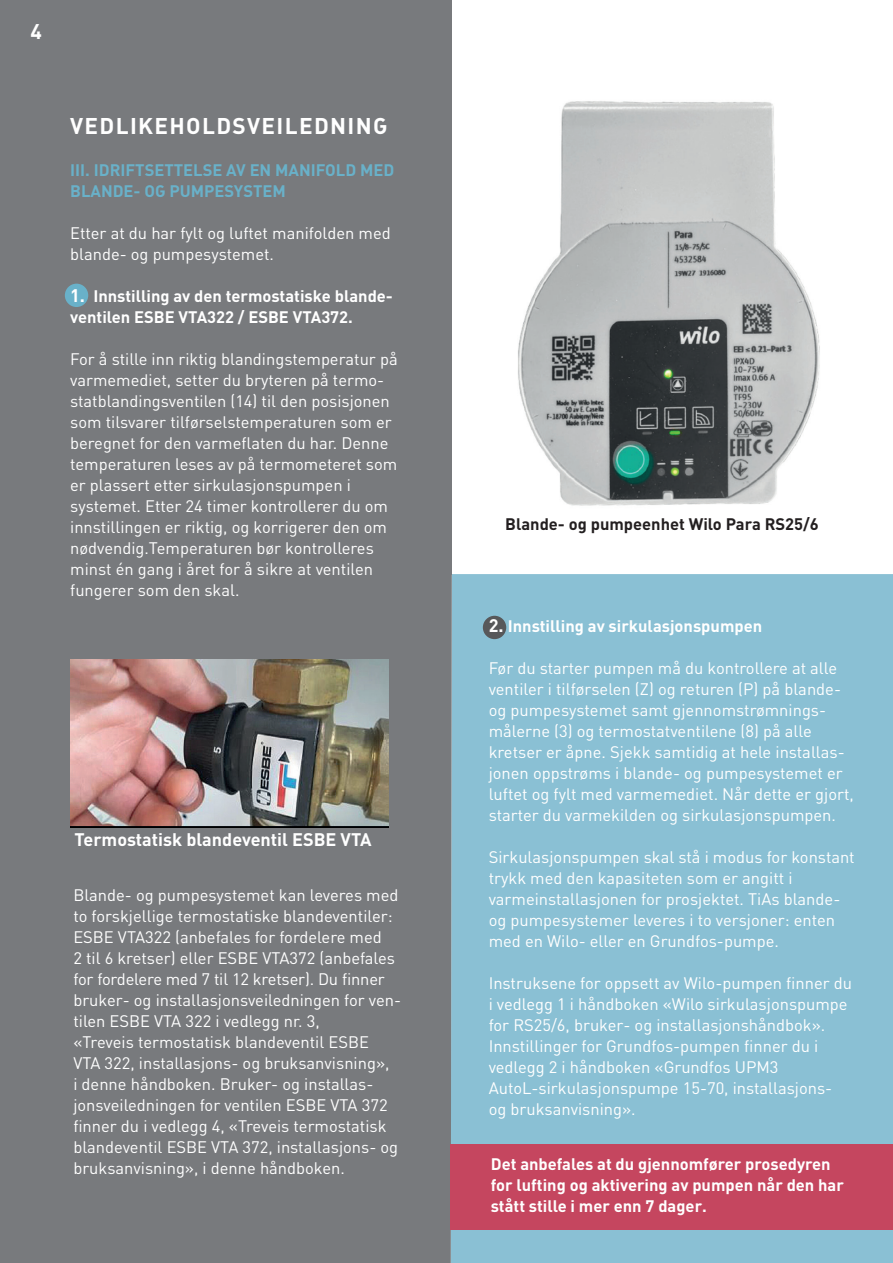
<style>
.page{position:relative;width:893px;height:1263px;background:#fff}
.page>*{position:absolute;margin:0;border:0;box-sizing:border-box;transform-origin:0 0}
.t1{font:700 22.5px "DIN";letter-spacing:.06em;color:#fff}
.t2{font:700 21px "DIN";color:#fff}
.t3{font:700 18px "DIN";color:#fff}
.t4{font:16.5px/21px "DIN";color:#fff}
.t5{font:700 16.5px/21px "DIN";color:#fff}
.t6{font:700 16.5px/21px "DIN";color:#69b1c9}
.t7{font:700 16.5px "DIN";color:#231f20}
.s1{font-size:18px}
</style>
<div class="page">
<div style="left:452px;top:574px;width:441px;height:689px;background:#8ac0d4"></div>
<div style="left:0;top:574px;width:452px;height:689px;background:#787a7d"></div>
<div style="left:0;top:0;width:452px;height:574px;background:#787a7d"></div>
<div style="left:65px;top:284px;width:23px;height:23px;background:#69b1c9;border-radius:50%"></div>
<div style="left:483px;top:616px;width:23px;height:23px;background:#57585a;border-radius:50%"></div>
<img style="left:518px;top:101px;width:302px;height:405px">
<img style="left:70px;top:659px;width:319px;height:168px">
<div style="left:451px;top:1144px;width:442px;height:86px;background:#c5465f"></div>
<p class="t2" style="left:30px;top:17px;width:13px">4</p>
<p class="t1" style="left:70px;top:111px;width:319px">VEDLIKEHOLDSVEILEDNING</p>
<p class="t6" style="left:70px;top:159px;width:326px">III. IDRIFTSETTELSE AV EN MANIFOLD MED<br>BLANDE- OG PUMPESYSTEM</p>
<p class="t4" style="left:70px;top:222px;width:322px">Etter at du har fylt og luftet manifolden med blande- og pumpesystemet.</p>
<p class="t5" style="left:70px;top:285px;width:324px"><span class="s1">1.</span> Innstilling av den termostatiske blande&shy;ventilen ESBE VTA322 / ESBE VTA372.</p>
<p class="t4" style="left:70px;top:348px;width:329px">For å stille inn riktig blandingstemperatur på varmemediet, setter du bryteren på termo&shy;statblandingsventilen (14) til den posisjonen som tilsvarer tilførselstemperaturen som er beregnet for den varmeflaten du har. Denne temperaturen leses av på termometeret som er plassert etter sirkulasjonspumpen i systemet. Etter 24 timer kontrollerer du om innstillingen er riktig, og korrigerer den om nødvendig.Temperaturen bør kontrolleres minst én gang i året for å sikre at ventilen fungerer som den skal.</p>
<p class="t3" style="left:74px;top:828px;width:299px">Termostatisk blandeventil ESBE VTA</p>
<p class="t4" style="left:73px;top:884px;width:329px">Blande- og pumpesystemet kan leveres med to forskjellige termostatiske blandeventiler:<br>ESBE VTA322 (anbefales for fordelere med<br>2 til 6 kretser) eller ESBE VTA372 (anbefales for fordelere med 7 til 12 kretser). Du finner bruker- og installasjonsveiledningen for ven&shy;tilen ESBE VTA 322 i vedlegg nr. 3,<br>«Treveis termostatisk blandeventil ESBE<br>VTA 322, installasjons- og bruksanvisning»,<br>i denne håndboken. Bruker- og installas&shy;jonsveiledningen for ventilen ESBE VTA 372 finner du i vedlegg 4, «Treveis termostatisk blandeventil ESBE VTA 372, installasjons- og bruksanvisning», i denne håndboken.</p>
<p class="t7" style="left:505px;top:513px;width:315px">Blande- og pumpeenhet Wilo Para RS25/6</p>
<p class="t5" style="left:489px;top:615px;width:275px"><span class="s1">2.</span> Innstilling av sirkulasjonspumpen</p>
<p class="t4" style="left:489px;top:657px;width:367px">Før du starter pumpen må du kontrollere at alle ventiler i tilførselen (Z) og returen (P) på blande&shy;og pumpesystemet samt gjennomstrømnings&shy;målerne (3) og termostatventilene (8) på alle kretser er åpne. Sjekk samtidig at hele installas&shy;jonen oppstrøms i blande- og pumpesystemet er luftet og fylt med varmemediet. Når dette er gjort, starter du varmekilden og sirkulasjonspumpen.</p>
<p class="t4" style="left:489px;top:846px;width:368px">Sirkulasjonspumpen skal stå i modus for konstant trykk med den kapasiteten som er angitt i varmeinstallasjonen for prosjektet. TiAs blande&shy;og pumpesystemer leveres i to versjoner: enten med en Wilo- eller en Grundfos-pumpe.</p>
<p class="t4" style="left:489px;top:972px;width:365px">Instruksene for oppsett av Wilo-pumpen finner du i vedlegg 1 i håndboken «Wilo sirkulasjonspumpe for RS25/6, bruker- og installasjonshåndbok».<br>Innstillinger for Grundfos-pumpen finner du i vedlegg 2 i håndboken «Grundfos UPM3<br>AutoL-sirkulasjonspumpe 15-70, installasjons&shy;og bruksanvisning».</p>
<p class="t5" style="left:491px;top:1153px;width:355px">Det anbefales at du gjennomfører prosedyren for lufting og aktivering av pumpen når den har stått stille i mer enn 7 dager.</p>
</div>
